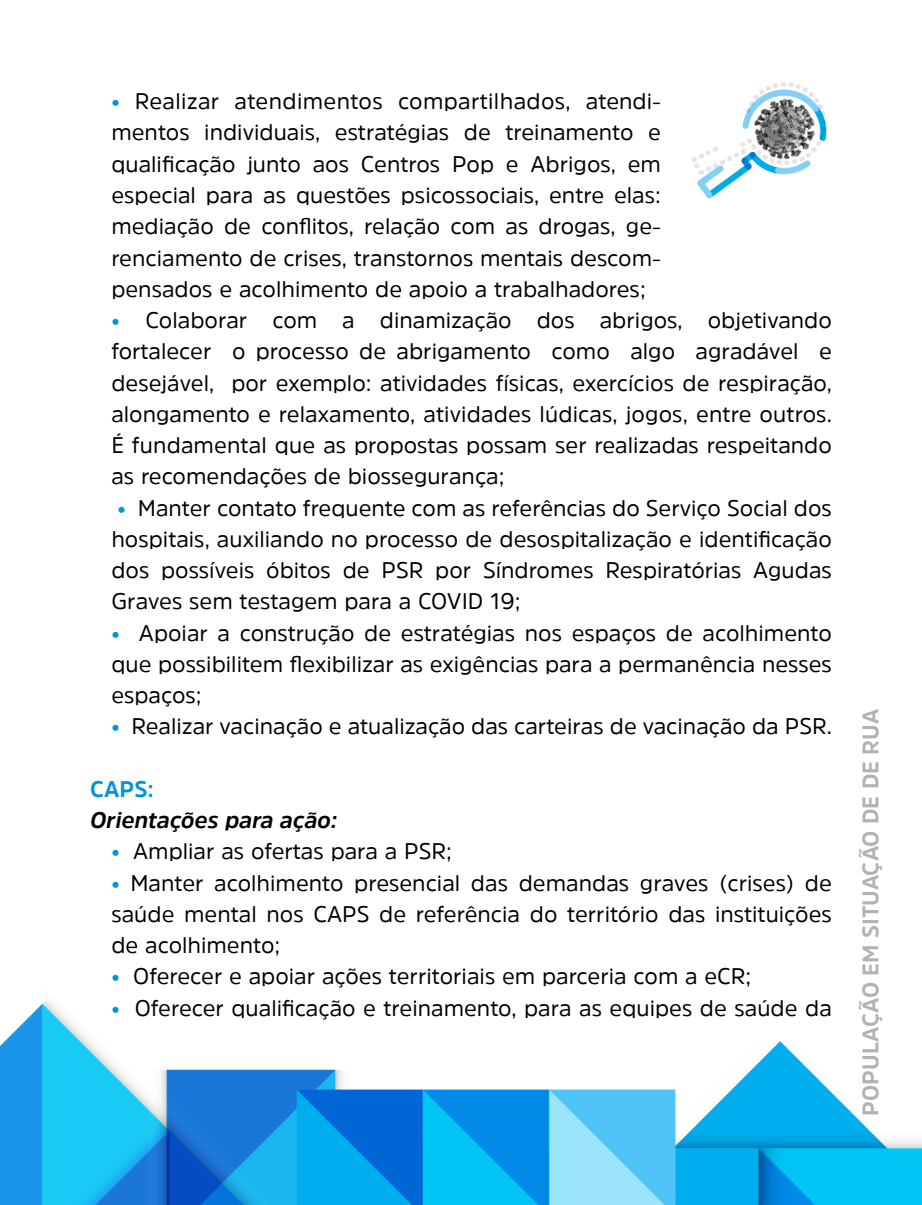
<style>
.page{position:relative;width:922px;height:1205px;background:#fff}
.page>*{position:absolute;margin:0;border:0;box-sizing:border-box;transform-origin:0 0}
.t1{font:22.5px/31.2px "Amsi Pro";color:#000;text-align:justify}
.t2{font:700 22.5px "Amsi Pro";color:#b3b2b2}
.t3{font:italic 700 22.5px "Amsi Pro";color:#000}
.t4{font:700 22.5px "Amsi Pro";color:#0095db}
.s1{color:#0095db}
</style>
<div class="page">
<img style="left:0;top:82px;width:921px;height:1123px">
<p class="t1" style="left:111px;top:85px;width:551px"><span class="s1">•</span> Realizar atendimentos compartilhados, atendi&shy;mentos individuais, estratégias de treinamento e qualificação junto aos Centros Pop e Abrigos, em especial para as questões psicossociais, entre elas: mediação de conflitos, relação com as drogas, ge&shy;renciamento de crises, transtornos mentais descom&shy;pensados e acolhimento de apoio a trabalhadores;</p>
<p class="t1" style="left:111px;top:304px;width:722px"><span class="s1">•</span> Colaborar com a dinamização dos abrigos, objetivando fortalecer o processo de abrigamento como algo agradável e desejável, por exemplo: atividades físicas, exercícios de respiração, alongamento e relaxamento, atividades lúdicas, jogos, entre outros.<br>É fundamental que as propostas possam ser realizadas respeitando as recomendações de biossegurança;</p>
<p class="t1" style="left:111px;top:491px;width:722px"><span class="s1">•</span> Manter contato frequente com as referências do Serviço Social dos hospitais, auxiliando no processo de desospitalização e identificação dos possíveis óbitos de PSR por Síndromes Respiratórias Agudas Graves sem testagem para a COVID 19;</p>
<p class="t1" style="left:111px;top:616px;width:722px"><span class="s1">•</span> Apoiar a construção de estratégias nos espaços de acolhimento que possibilitem flexibilizar as exigências para a permanência nesses espaços;</p>
<p class="t1" style="left:111px;top:710px;width:721px"><span class="s1">•</span> Realizar vacinação e atualização das carteiras de vacinação da PSR.</p>
<p class="t4" style="left:90px;top:773px;width:65px">CAPS:</p>
<p class="t3" style="left:90px;top:805px;width:249px">Orientações para ação:</p>
<p class="t1" style="left:111px;top:835px;width:342px"><span class="s1">•</span> Ampliar as ofertas para a PSR;</p>
<p class="t1" style="left:111px;top:866px;width:722px"><span class="s1">•</span> Manter acolhimento presencial das demandas graves (crises) de saúde mental nos CAPS de referência do território das instituições de acolhimento;</p>
<p class="t1" style="left:111px;top:960px;width:641px"><span class="s1">•</span> Oferecer e apoiar ações territoriais em parceria com a eCR;</p>
<p class="t1" style="left:111px;top:991px;width:722px"><span class="s1">•</span> Oferecer qualificação e treinamento, para as equipes de saúde da</p>
<p class="t2" style="left:854px;top:1116px;width:408px;rotate:-90deg">POPULAÇÃO EM SITUAÇÃO DE DE RUA</p>
</div>
